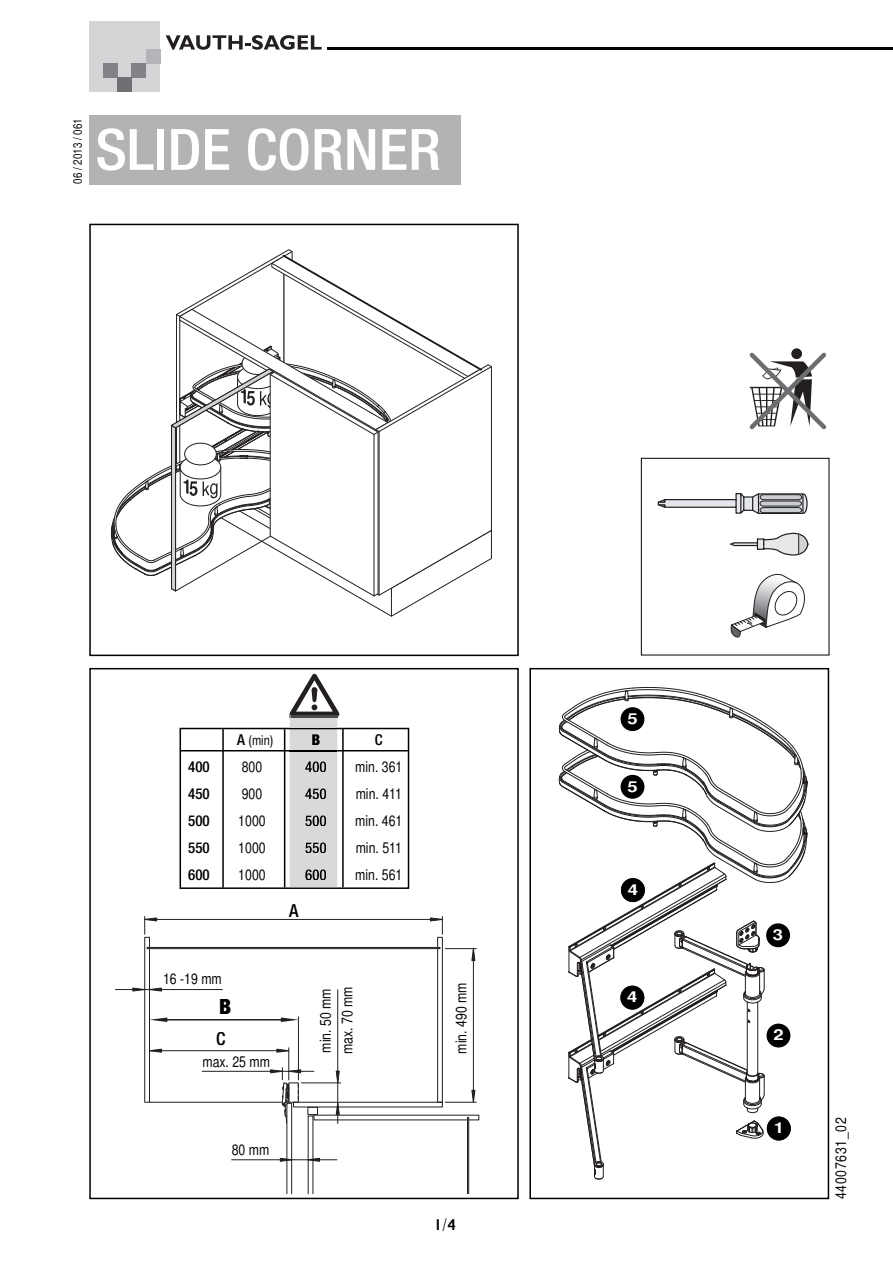
<style>
.page{position:relative;width:893px;height:1263px;background:#fff}
.page>*{position:absolute;margin:0;border:0;box-sizing:border-box;transform-origin:0 0}
.t1{font:500 condensed 57px "Helvetica Neue LT Std";color:#fff;scale:1.07 1}
.t2{font:900 condensed 21px "Helvetica Neue LT Std";color:#000}
.t3{font:500 condensed 18px "Helvetica Neue LT Std";color:#000}
.t4{font:15px/21.5px "Sans Cond";color:#000}
.t5{font:500 condensed 15px "Helvetica Neue LT Std";color:#000}
.t6{font:15px "Sans Cond";letter-spacing:.045em;color:#000}
.t7{font:700 15px "Sans Cond";color:#fff;scale:1.5 1}
.t8{font:500 15px "Chantilly";color:#000}
.t9{font:13.5px "Sans Cond";color:#000}
.t10{font:12px "Sans Cond";color:#000}
.s1{font-family:"Helvetica Neue LT Std";font-weight:500;font-stretch:condensed;font-size:15px}
</style>
<div class="page">
<div style="left:89px;top:668px;width:430px;height:531px;border:2px solid #000"></div>
<svg style="left:559px;top:687px;width:249px;height:492px"></svg>
<div style="left:529px;top:668px;width:300px;height:531px;border:2px solid #000"></div>
<svg style="left:111px;top:249px;width:381px;height:368px"></svg>
<div style="left:89px;top:224px;width:430px;height:432px;border:2px solid #000"></div>
<div style="left:90px;top:116px;width:371px;height:69px;background:#b3b3b3"></div>
<div style="left:621px;top:775px;width:23px;height:24px;background:#000;border-radius:50%"></div>
<div style="left:766px;top:1023px;width:24px;height:24px;background:#000;border-radius:50%"></div>
<div style="left:766px;top:923px;width:24px;height:24px;background:#000;border-radius:50%"></div>
<div style="left:767px;top:1116px;width:24px;height:24px;background:#000;border-radius:50%"></div>
<div style="left:620px;top:986px;width:24px;height:23px;background:#000;border-radius:50%"></div>
<div style="left:621px;top:878px;width:24px;height:24px;background:#000;border-radius:50%"></div>
<svg style="left:750px;top:348px;width:76px;height:81px"></svg>
<div style="left:621px;top:707px;width:23px;height:24px;background:#000;border-radius:50%"></div>
<div style="left:641px;top:458px;width:188px;height:197px;border:1px solid #000"></div>
<svg style="left:658px;top:493px;width:150px;height:21px"></svg>
<svg style="left:730px;top:532px;width:78px;height:24px"></svg>
<svg style="left:731px;top:574px;width:74px;height:63px"></svg>
<hr style="left:145px;top:919px;width:297px;height:1px;background:#231f20">
<svg style="left:430px;top:916px;width:13px;height:18px"></svg>
<svg style="left:144px;top:916px;width:13px;height:18px"></svg>
<svg style="left:276px;top:1049px;width:13px;height:4px"></svg>
<svg style="left:150px;top:1049px;width:12px;height:4px"></svg>
<hr style="left:115px;top:989px;width:107px;height:1px;background:#231f20">
<svg style="left:132px;top:987px;width:30px;height:4px"></svg>
<hr style="left:150px;top:1050px;width:139px;height:1px;background:#231f20">
<hr style="left:289px;top:1048px;width:1px;height:32px;background:#231f20">
<svg style="left:281px;top:1017px;width:17px;height:5px"></svg>
<svg style="left:150px;top:1017px;width:17px;height:5px"></svg>
<hr style="left:162px;top:1019px;width:123px;height:1px;background:#231f20">
<hr style="left:298px;top:1017px;width:1px;height:63px;background:#231f20">
<hr style="left:202px;top:1071px;width:112px;height:1px;background:#231f20">
<svg style="left:471px;top:1090px;width:4px;height:12px"></svg>
<svg style="left:471px;top:949px;width:4px;height:12px"></svg>
<hr style="left:473px;top:949px;width:1px;height:153px;background:#231f20">
<hr style="left:445px;top:1102px;width:31px;height:1px;background:#231f20">
<hr style="left:445px;top:948px;width:31px;height:1px;background:#231f20">
<svg style="left:336px;top:1071px;width:4px;height:11px"></svg>
<svg style="left:336px;top:1104px;width:4px;height:11px"></svg>
<hr style="left:337px;top:990px;width:1px;height:133px;background:#231f20">
<hr style="left:301px;top:1082px;width:40px;height:1px;background:#231f20">
<div style="left:144px;top:937px;width:6px;height:165px;border:1px solid #231f20"></div>
<div style="left:437px;top:937px;width:6px;height:165px;border:1px solid #231f20"></div>
<div style="left:293px;top:1102px;width:150px;height:5px;border:1px solid #231f20"></div>
<hr style="left:149px;top:1102px;width:133px;height:1px;background:#231f20">
<div style="left:147px;top:947px;width:293px;height:2px;border:1px solid #231f20"></div>
<svg style="left:467px;top:1117px;width:2px;height:76px"></svg>
<div style="left:307px;top:1107px;width:11px;height:8px;border:1px solid #231f20"></div>
<svg style="left:307px;top:1115px;width:13px;height:78px"></svg>
<svg style="left:270px;top:1068px;width:31px;height:125px"></svg>
<hr style="left:232px;top:1159px;width:105px;height:1px;background:#231f20">
<div style="left:90px;top:21px;width:70px;height:71px;background:#d4d5d7"></div>
<div style="left:118px;top:78px;width:14px;height:14px;background:#6f7073"></div>
<div style="left:104px;top:64px;width:14px;height:14px;background:#808285"></div>
<div style="left:132px;top:64px;width:14px;height:14px;background:#808285"></div>
<div style="left:146px;top:50px;width:14px;height:14px;background:#b4b5b8"></div>
<svg style="left:166px;top:35px;width:156px;height:15px"></svg>
<hr style="left:327px;top:47px;width:566px;height:3px;background:#000">
<div style="left:180px;top:728px;width:229px;height:161px;border:2px solid #000"></div>
<hr style="left:222px;top:729px;width:2px;height:159px;background:#000">
<hr style="left:284px;top:729px;width:1px;height:158px;background:#000">
<hr style="left:180px;top:750px;width:228px;height:1px;background:#000">
<hr style="left:342px;top:729px;width:2px;height:158px;background:#000">
<hr style="left:290px;top:887px;width:47px;height:1px;background:#000">
<svg style="left:290px;top:674px;width:49px;height:213px"></svg>
<hr style="left:290px;top:750px;width:47px;height:1px;background:#000">
<img style="left:290px;top:715px;width:47px;height:2px">
<p class="t10" style="left:73px;top:184px;width:67px;rotate:-90deg">06 / 2013 / 061</p>
<h1 class="t1" style="left:95px;top:129px;width:324px">SLIDE CORNER</h1>
<p class="t9" style="left:237px;top:735px;width:38px"><span class="s1">A</span> (min)</p>
<p class="t5" style="left:375px;top:734px;width:9px">C</p>
<p class="t5" style="left:188px;top:761px;width:23px">400</p>
<p class="t4" style="left:242px;top:757px;width:22px">800</p>
<p class="t4" style="left:355px;top:757px;width:49px">min. 361</p>
<p class="t5" style="left:188px;top:788px;width:23px">450</p>
<p class="t4" style="left:242px;top:784px;width:22px">900</p>
<p class="t4" style="left:356px;top:784px;width:48px">min. 411</p>
<p class="t5" style="left:188px;top:815px;width:23px">500</p>
<p class="t4" style="left:238px;top:811px;width:29px">1000</p>
<p class="t4" style="left:355px;top:811px;width:49px">min. 461</p>
<p class="t5" style="left:188px;top:842px;width:23px">550</p>
<p class="t4" style="left:238px;top:838px;width:29px">1000</p>
<p class="t4" style="left:356px;top:838px;width:48px">min. 511</p>
<p class="t5" style="left:188px;top:869px;width:23px">600</p>
<p class="t4" style="left:238px;top:865px;width:29px">1000</p>
<p class="t4" style="left:355px;top:865px;width:49px">min. 561</p>
<p class="t3" style="left:289px;top:904px;width:11px">A</p>
<p class="t4" style="left:163px;top:969px;width:60px">16 -19 mm</p>
<h2 class="t2" style="left:219px;top:999px;width:14px">B</h2>
<p class="t3" style="left:216px;top:1032px;width:11px">C</p>
<p class="t4" style="left:202px;top:1052px;width:69px">max. 25 mm</p>
<p class="t4" style="left:316px;top:1054px;width:69px;rotate:-90deg">min. 50 mm max. 70 mm</p>
<p class="t4" style="left:232px;top:1140px;width:39px">80 mm</p>
<p class="t4" style="left:452px;top:1053px;width:73px;rotate:-90deg">min. 490 mm</p>
<p class="t8" style="left:434px;top:1215px;width:23px">1/4</p>
<p class="t7" style="left:627px;top:713px;width:8px">5</p>
<p class="t7" style="left:627px;top:781px;width:8px">5</p>
<p class="t7" style="left:628px;top:884px;width:8px">4</p>
<p class="t7" style="left:627px;top:991px;width:8px">4</p>
<p class="t7" style="left:773px;top:929px;width:8px">3</p>
<p class="t7" style="left:773px;top:1029px;width:8px">2</p>
<p class="t7" style="left:774px;top:1122px;width:8px">1</p>
<p class="t6" style="left:835px;top:1199px;width:84px;rotate:-90deg">44007631_02</p>
</div>
